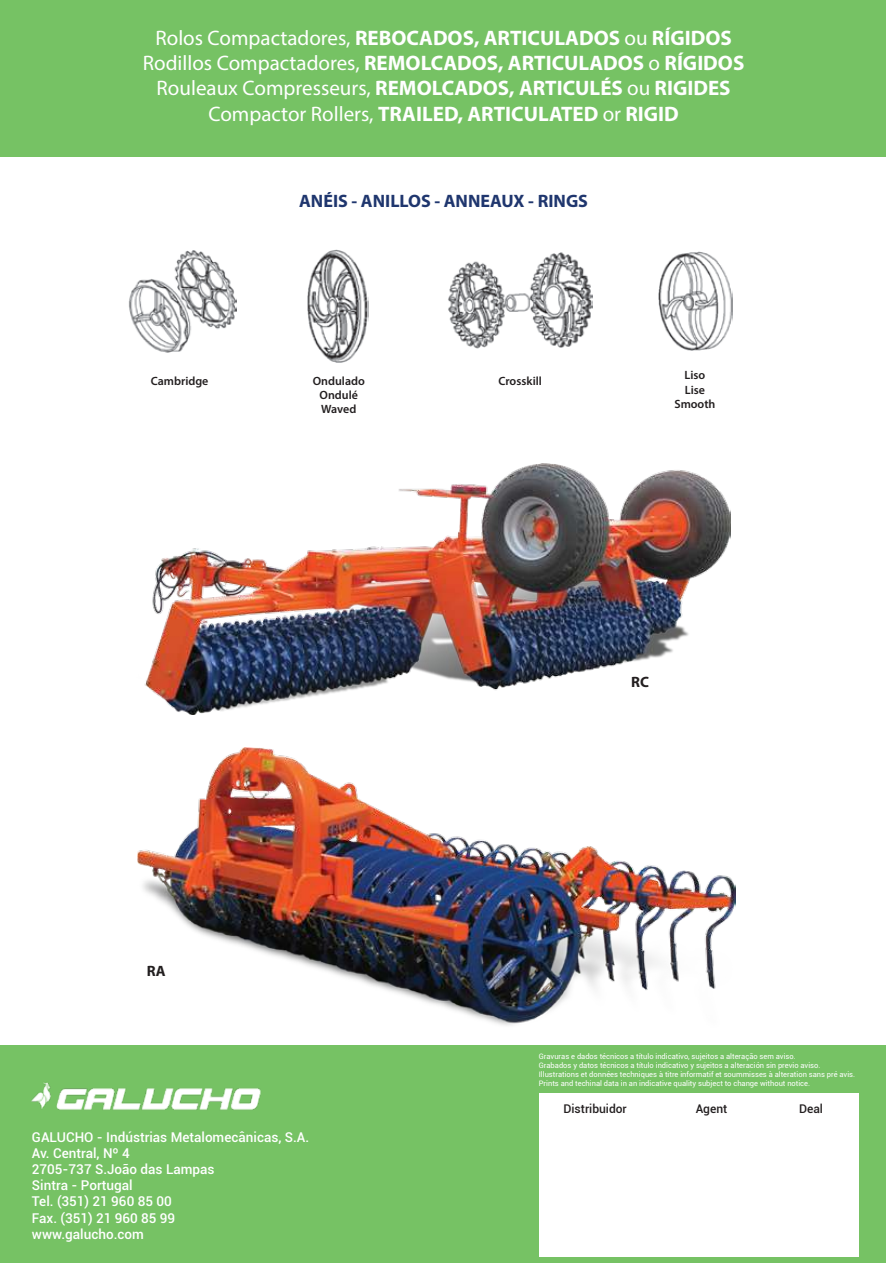
<style>
.page{position:relative;width:886px;height:1263px;background:#fff}
.page>*{position:absolute;margin:0;border:0;box-sizing:border-box;transform-origin:0 0}
.t1{font:700 21px/25.2px "Myriad Pro";color:#fff;text-align:center}
.t2{font:700 18px "Myriad Pro";color:#1f366e}
.t3{font:700 15px "Myriad Pro";color:#231f20}
.t4{font:500 13.5px/16.2px "Roboto";color:#fff}
.t5{font:600 12px/14.4px "Myriad Pro";color:#231f20;text-align:center}
.t6{font:500 12px "Roboto";color:#231f20}
.t7{font:7.5px/9px "Roboto";color:#fff}
.s1{font-weight:400}
</style>
<div class="page">
<div style="left:0;top:0;width:885px;height:157px;background:#76c264"></div>
<hr style="left:885px;top:0;width:1px;height:255px;background:#76c264">
<hr style="left:885px;top:452px;width:1px;height:354px;background:#76c264">
<div style="left:0;top:1045px;width:885px;height:218px;background:#76c264"></div>
<img style="left:32px;top:1082px;width:229px;height:28px">
<div style="left:538px;top:1093px;width:320px;height:164px;background:#fff"></div>
<img style="left:129px;top:250px;width:108px;height:102px">
<img style="left:307px;top:249px;width:61px;height:113px">
<img style="left:448px;top:253px;width:144px;height:96px">
<img style="left:658px;top:251px;width:74px;height:99px">
<img style="left:144px;top:463px;width:585px;height:252px">
<img style="left:138px;top:747px;width:597px;height:279px">
<h1 class="t1" style="left:143px;top:25px;width:602px"><span class="s1">Rolos Compactadores,</span> REBOCADOS, ARTICULADOS <span class="s1">ou</span> RÍGIDOS <span class="s1">Rodillos Compactadores,</span> REMOLCADOS, ARTICULADOS <span class="s1">o</span> RÍGIDOS <span class="s1">Rouleaux Compresseurs,</span> REMOLCADOS, ARTICULÉS <span class="s1">ou</span> RIGIDES <span class="s1">Compactor Rollers,</span> TRAILED, ARTICULATED <span class="s1">or</span> RIGID</h1>
<h2 class="t2" style="left:299px;top:190px;width:290px">ANÉIS - ANILLOS - ANNEAUX - RINGS</h2>
<h3 class="t5" style="left:151px;top:373px;width:59px">Cambridge</h3>
<h3 class="t5" style="left:312px;top:373px;width:54px">Ondulado<br>Ondulé<br>Waved</h3>
<h3 class="t5" style="left:498px;top:373px;width:45px">Crosskill</h3>
<h3 class="t5" style="left:674px;top:368px;width:43px">Liso<br>Lise<br>Smooth</h3>
<h3 class="t3" style="left:147px;top:961px;width:20px">RA</h3>
<h3 class="t4" style="left:32px;top:1129px;width:279px">GALUCHO - Indústrias Metalomecânicas, S.A.<br>Av. Central, Nº 4<br>2705-737 S.João das Lampas<br>Sintra - Portugal<br>Tel. (351) 21 960 85 00<br>Fax. (351) 21 960 85 99<br>www.galucho.com</h3>
<h3 class="t3" style="left:631px;top:672px;width:19px">RC</h3>
<p class="t7" style="left:538px;top:1052px;width:318px">Gravuras e dados técnicos a título indicativo, sujeitos a alteração sem aviso.<br>Grabados y datos técnicos a título indicativo y sujeitos a alteración sin previo aviso.<br>Illustrations et données techniques à titre informatif et soummisses à alteration sans pré avis.<br>Prints and techinal data in an indicative quality subject to change without notice.</p>
<h3 class="t6" style="left:563px;top:1101px;width:65px">Distribuidor</h3>
<h3 class="t6" style="left:695px;top:1101px;width:33px">Agent</h3>
<h3 class="t6" style="left:798px;top:1101px;width:25px">Deal</h3>
</div>
